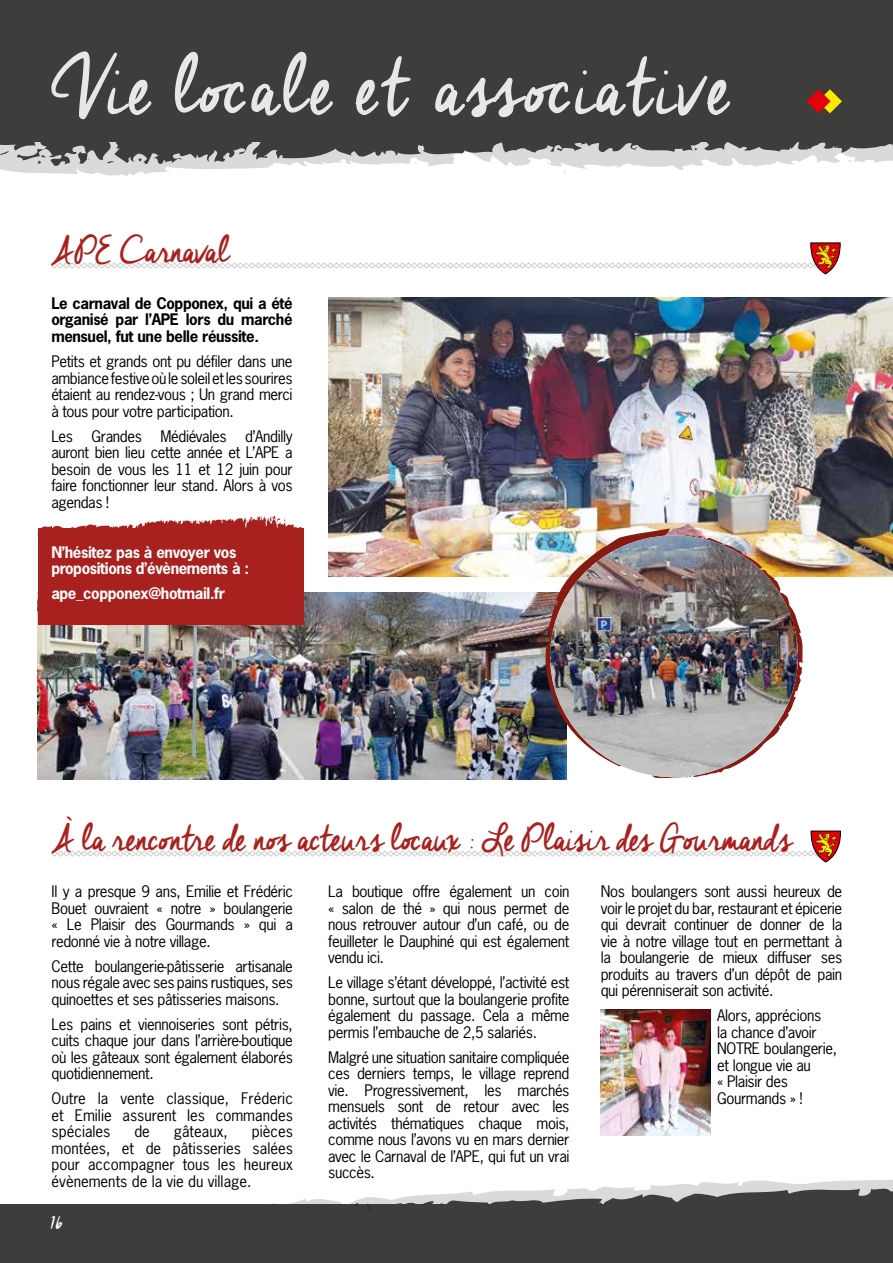
<style>
.page{position:relative;width:893px;height:1263px;background:#fff}
.page>*{position:absolute;margin:0;border:0;box-sizing:border-box;transform-origin:0 0}
.t1{font:82.5px "Cheddar Jack";letter-spacing:.005em;color:#e7e7e7}
.t2{font:37.5px "Cheddar Jack";letter-spacing:-.02em;color:#a9211e}
.t3{font:22.5px "Cheddar Jack";color:#fff}
.t4{font:15px/16.5px "Porsche News Gothic";letter-spacing:-.025em;color:#000;text-align:justify}
.t5{font:700 15px/16.5px "Porsche News Gothic";letter-spacing:-.025em;color:#000;text-align:justify}
.t6{font:700 15px/16.5px "Porsche News Gothic";letter-spacing:-.025em;color:#fff}
.t7{font:15px "Porsche News Gothic";color:#000}
</style>
<div class="page">
<svg style="left:0;top:1199px;width:352px;height:6px"></svg>
<div style="left:0;top:1205px;width:893px;height:58px;background:#3d3d3c"></div>
<svg style="left:352px;top:1180px;width:541px;height:30px"></svg>
<img style="left:38px;top:592px;width:509px;height:188px">
<div style="left:38px;top:529px;width:265px;height:96px;background:#a9211e"></div>
<svg style="left:37px;top:515px;width:266px;height:21px"></svg>
<svg style="left:0;top:166px;width:756px;height:11px"></svg>
<svg style="left:562px;top:169px;width:5px;height:4px"></svg>
<div style="left:0;top:0;width:893px;height:142px;background:#3d3d3c"></div>
<svg style="left:0;top:113px;width:893px;height:53px"></svg>
<svg style="left:0;top:151px;width:9px;height:4px"></svg>
<svg style="left:37px;top:155px;width:10px;height:9px"></svg>
<svg style="left:106px;top:160px;width:8px;height:5px"></svg>
<svg style="left:138px;top:158px;width:5px;height:3px"></svg>
<svg style="left:806px;top:89px;width:36px;height:24px"></svg>
<svg style="left:51px;top:243px;width:789px;height:31px"></svg>
<svg style="left:51px;top:831px;width:790px;height:31px"></svg>
<img style="left:328px;top:297px;width:565px;height:280px">
<img style="left:601px;top:1009px;width:109px;height:127px">
<img style="left:543px;top:528px;width:262px;height:251px">
<img style="left:547px;top:535px;width:254px;height:245px">
<h1 class="t1" style="left:51px;top:31px;width:681px">Vie locale et associative</h1>
<h2 class="t2" style="left:51px;top:225px;width:181px">APE Carnaval</h2>
<p class="t5" style="left:51px;top:295px;width:243px">Le carnaval de Copponex, qui a été organisé par l’APE lors du marché mensuel, fut une belle réussite.</p>
<p class="t4" style="left:51px;top:353px;width:243px">Petits et grands ont pu défiler dans une ambiance festive où le soleil et les sourires étaient au rendez-vous ; Un grand merci à tous pour votre participation.</p>
<p class="t4" style="left:51px;top:427px;width:243px">Les Grandes Médiévales d’Andilly auront bien lieu cette année et L’APE a besoin de vous les 11 et 12 juin pour faire fonctionner leur stand. Alors à vos agendas !</p>
<p class="t6" style="left:51px;top:543px;width:199px">N’hésitez pas à envoyer vos propositions d’évènements à :</p>
<p class="t6" style="left:51px;top:585px;width:175px">ape_copponex@hotmail.fr</p>
<h2 class="t2" style="left:51px;top:813px;width:743px">À la rencontre de nos acteurs locaux : Le Plaisir des Gourmands</h2>
<p class="t4" style="left:52px;top:883px;width:243px">Il y a presque 9 ans, Emilie et Frédéric Bouet ouvraient « notre » boulangerie « Le Plaisir des Gourmands » qui a redonné vie à notre village.</p>
<p class="t4" style="left:52px;top:957px;width:243px">Cette boulangerie-pâtisserie artisanale nous régale avec ses pains rustiques, ses quinoettes et ses pâtisseries maisons.</p>
<p class="t4" style="left:52px;top:1015px;width:243px">Les pains et viennoiseries sont pétris, cuits chaque jour dans l’arrière-boutique où les gâteaux sont également élaborés quotidiennement.</p>
<p class="t4" style="left:52px;top:1090px;width:243px">Outre la vente classique, Fréderic et Emilie assurent les commandes spéciales</p>
<p class="t4" style="left:52px;top:1123px;width:243px;text-indent:200px">pièces montées, et de pâtisseries salées pour accompagner tous les heureux évènements de la vie du village.</p>
<p class="t4" style="left:134px;top:1123px;width:17px">de</p>
<p class="t7" style="left:174px;top:1122px;width:56px">gâteaux,</p>
<h3 class="t3" style="left:51px;top:1206px;width:13px">16</h3>
<p class="t4" style="left:328px;top:883px;width:243px">La boutique offre également un coin « salon de thé » qui nous permet de nous retrouver autour d’un café, ou de feuilleter le Dauphiné qui est également vendu ici.</p>
<p class="t4" style="left:328px;top:974px;width:243px">Le village s’étant développé, l’activité est bonne, surtout que la boulangerie profite également du passage. Cela a même permis l’embauche de 2,5 salariés.</p>
<p class="t4" style="left:328px;top:1048px;width:243px">Malgré une situation sanitaire compliquée ces derniers temps, le village reprend vie. Progressivement, les marchés mensuels sont de retour avec les activités thématiques chaque mois, comme nous l’avons vu en mars dernier avec le Carnaval de l’APE, qui fut un vrai succès.</p>
<p class="t4" style="left:601px;top:883px;width:243px">Nos boulangers sont aussi heureux de voir le projet du bar, restaurant et épicerie qui devrait continuer de donner de la vie à notre village tout en permettant à la boulangerie de mieux diffuser ses produits au travers d’un dépôt de pain qui pérenniserait son activité.</p>
<p class="t4" style="left:717px;top:1007px;width:121px;text-align:left">Alors, apprécions<br>la chance d’avoir<br>NOTRE boulangerie, et longue vie au<br>« Plaisir des<br>Gourmands » !</p>
</div>
